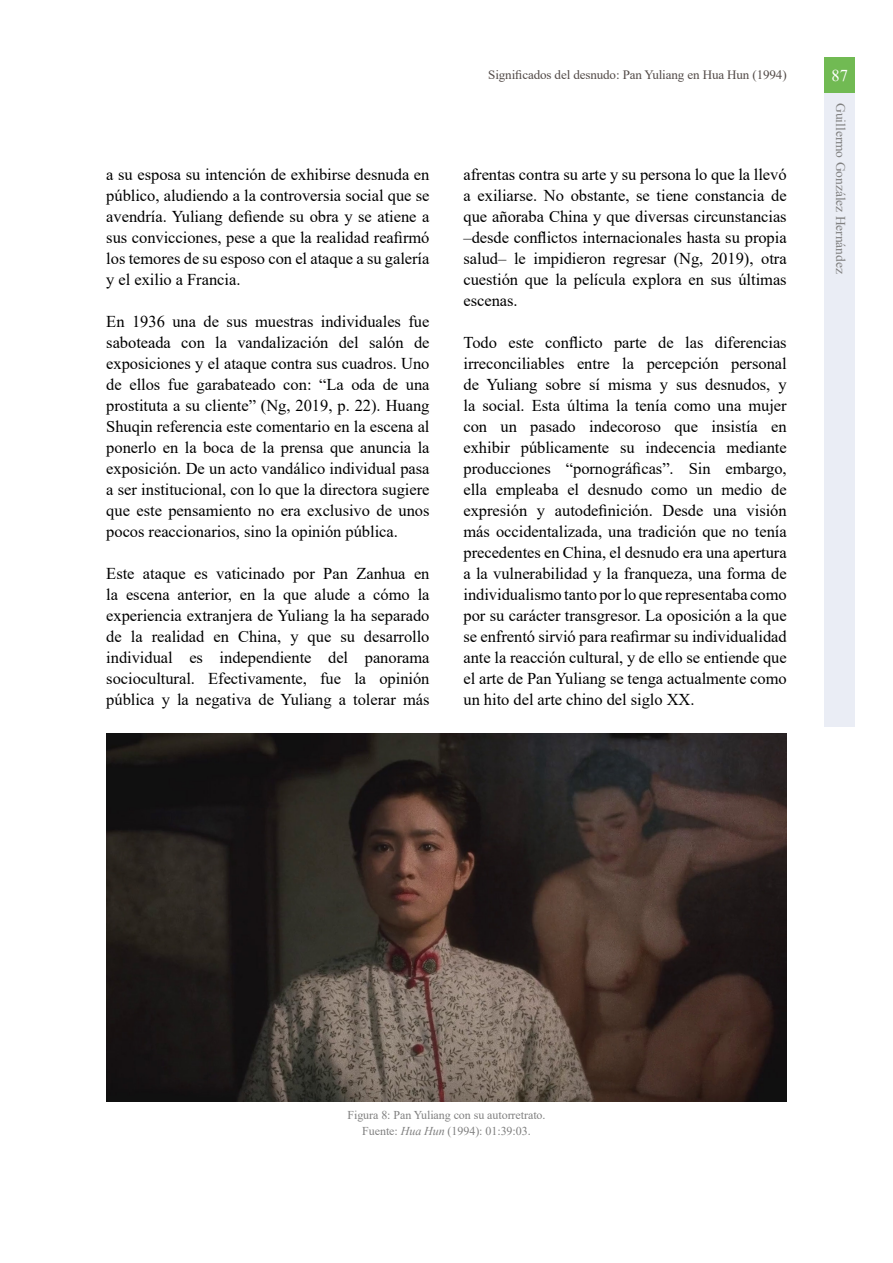
<style>
.page{position:relative;width:893px;height:1263px;background:#fff}
.page>*{position:absolute;margin:0;border:0;box-sizing:border-box;transform-origin:0 0}
._3_Texto_corrido{font:16.5px/21px "Times New Roman";letter-spacing:-.005em;color:#000;text-align:justify}
.t1{font:16.5px "Times New Roman";color:#fff}
.t2{font:13.5px "Times New Roman";letter-spacing:-.005em;color:#808080}
.t3{font:12.75px "Times New Roman";letter-spacing:-.01em;color:#524a47}
._4__Pie_de_figuras_y_tablas{font:12px "Times New Roman";letter-spacing:-.005em;color:#808080}
.s1{font-style:italic}
</style>
<div class="page">
<div style="left:824px;top:93px;width:31px;height:633px;background:#eaedf5"></div>
<div style="left:824px;top:58px;width:31px;height:35px;background:#71ba53"></div>
<img style="left:106px;top:733px;width:681px;height:368px">
<p class="_3_Texto_corrido" style="left:106px;top:163px;width:325px">a su esposa su intención de exhibirse desnuda en público, aludiendo a la controversia social que se avendría. Yuliang defiende su obra y se atiene a sus convicciones, pese a que la realidad reafirmó los temores de su esposo con el ataque a su galería y el exilio a Francia.</p>
<p class="_3_Texto_corrido" style="left:106px;top:310px;width:325px">En 1936 una de sus muestras individuales fue saboteada con la vandalización del salón de exposiciones y el ataque contra sus cuadros. Uno de ellos fue garabateado con: “La oda de una prostituta a su cliente” (Ng, 2019, p. 22). Huang Shuqin referencia este comentario en la escena al ponerlo en la boca de la prensa que anuncia la exposición. De un acto vandálico individual pasa a ser institucional, con lo que la directora sugiere que este pensamiento no era exclusivo de unos pocos reaccionarios, sino la opinión pública.</p>
<p class="_3_Texto_corrido" style="left:106px;top:562px;width:325px">Este ataque es vaticinado por Pan Zanhua en la escena anterior, en la que alude a cómo la experiencia extranjera de Yuliang la ha separado de la realidad en China, y que su desarrollo individual es independiente del panorama sociocultural. Efectivamente, fue la opinión pública y la negativa de Yuliang a tolerar más</p>
<p class="t3" style="left:488px;top:66px;width:300px">Significados del desnudo: Pan Yuliang en Hua Hun (1994)</p>
<p class="t1" style="left:832px;top:64px;width:18px">87</p>
<p class="_3_Texto_corrido" style="left:463px;top:163px;width:325px">afrentas contra su arte y su persona lo que la llevó a exiliarse. No obstante, se tiene constancia de que añoraba China y que diversas circunstancias –desde conflictos internacionales hasta su propia salud– le impidieron regresar (Ng, 2019), otra cuestión que la película explora en sus últimas escenas.</p>
<p class="_3_Texto_corrido" style="left:463px;top:331px;width:325px">Todo este conflicto parte de las diferencias irreconciliables entre la percepción personal de Yuliang sobre sí misma y sus desnudos, y la social. Esta última la tenía como una mujer con un pasado indecoroso que insistía en exhibir públicamente su indecencia mediante producciones “pornográficas”. Sin embargo, ella empleaba el desnudo como un medio de expresión y autodefinición. Desde una visión más occidentalizada, una tradición que no tenía precedentes en China, el desnudo era una apertura a la vulnerabilidad y la franqueza, una forma de individualismo tanto por lo que representaba como por su carácter transgresor. La oposición a la que se enfrentó sirvió para reafirmar su individualidad ante la reacción cultural, y de ello se entiende que el arte de Pan Yuliang se tenga actualmente como un hito del arte chino del siglo XX.</p>
<p class="t2" style="left:850px;top:103px;width:172px;rotate:90deg">Guillermo González Hernández</p>
<p class="_4__Pie_de_figuras_y_tablas" style="left:347px;top:1106px;width:200px">Figura 8: Pan Yuliang con su autorretrato.</p>
<p class="_4__Pie_de_figuras_y_tablas" style="left:362px;top:1123px;width:170px">Fuente: <span class="s1">Hua Hun</span> (1994): 01:39:03.</p>
</div>
